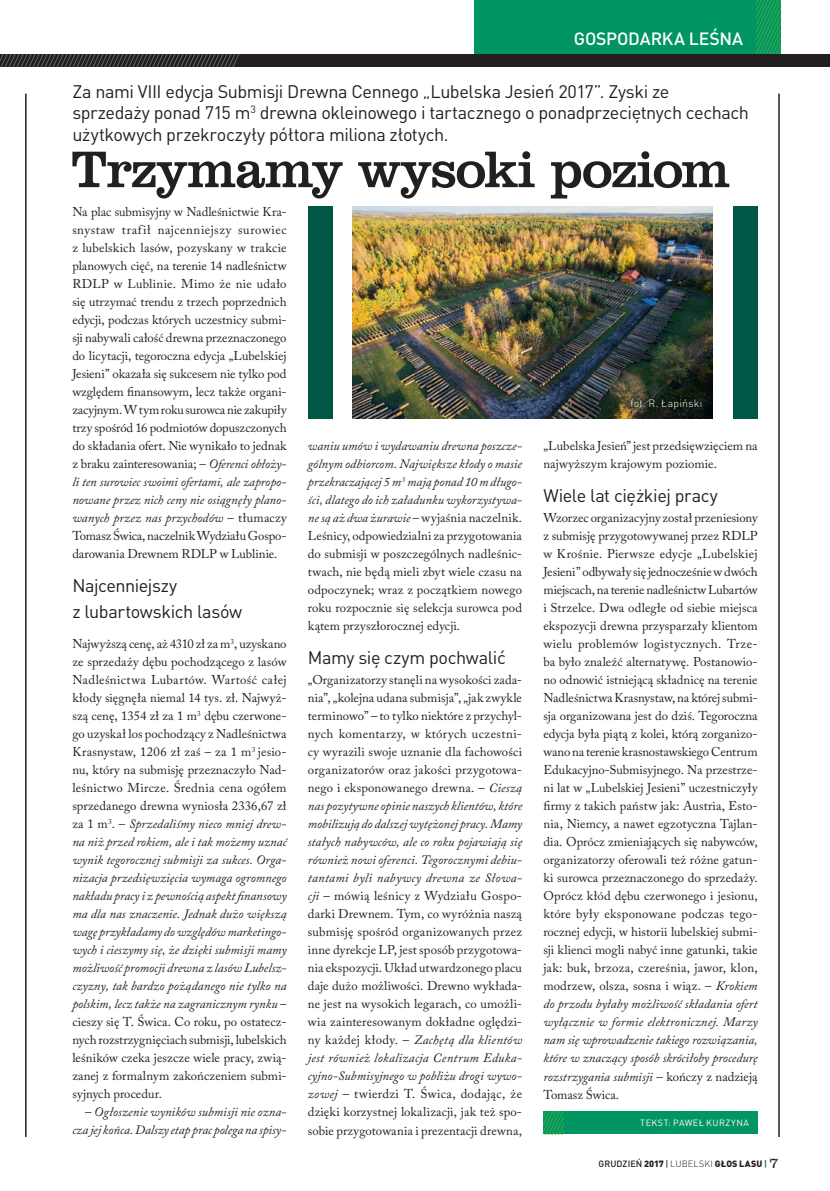
<style>
.page{position:relative;width:830px;height:1191px;background:#fff}
.page>*{position:absolute;margin:0;border:0;box-sizing:border-box;transform-origin:0 0}
.t1{font:52.8px "Clarendon EU";letter-spacing:-.025em;color:#231f20}
.t2{font:18px/21.6px "DIN Pro";letter-spacing:-.02em;color:#231f20}
.t3{font:500 17.55px "DIN Pro";letter-spacing:-.005em;color:#fff}
.t4{font:12.75px/18px "Adobe Caslon Pro";letter-spacing:.005em;color:#231f20;text-align:justify}
.t5{font:italic 12.75px/18px "Adobe Caslon Pro";color:#231f20;text-align:right}
.t6{font:300 10.5px "DIN Pro";letter-spacing:.025em;color:#fff}
.t7{font:900 9px "DIN Pro";letter-spacing:.015em;color:#231f20}
.t8{font:9px "DIN Pro";letter-spacing:.06em;color:#fff}
.s1{font-style:italic}
.s2{font-style:normal}
.s3{font-weight:500}
.s4{font-weight:500;color:#005746}
.s5{font-weight:300}
.s6{font-family:"Clarendon Lt EU";font-weight:400;font-size:15px}
</style>
<div class="page">
<div style="left:308px;top:206px;width:449px;height:213px;background:#005746"></div>
<div style="left:333px;top:202px;width:399px;height:217px;background:#fff"></div>
<img style="left:353px;top:206px;width:359px;height:213px">
<hr style="left:777px;top:94px;width:2px;height:1043px;background:#231f20">
<hr style="left:25px;top:94px;width:2px;height:1043px;background:#231f20">
<div style="left:474px;top:0;width:306px;height:54px;background:#009561"></div>
<svg style="left:756px;top:0;width:24px;height:54px"></svg>
<div style="left:0;top:54px;width:829px;height:13px;background:#231f20"></div>
<svg style="left:0;top:54px;width:240px;height:13px"></svg>
<div style="left:543px;top:1111px;width:214px;height:23px;background:#009561"></div>
<svg style="left:543px;top:1111px;width:20px;height:23px"></svg>
<h3 class="t3" style="left:573px;top:25px;width:171px">GOSPODARKA LEŚNA</h3>
<h2 class="t2" style="left:72px;top:79px;width:677px">Za nami VIII edycja Submisji D rewna Cennego „Lubelska Jesień 2017”. Zyski ze sprzedaży ponad 715 m<sup>3</sup> drewna okleinowego i tartacznego o ponadprzeciętnych cechach użytkowych przekroczyły półtora miliona złotych.</h2>
<h1 class="t1" style="left:71px;top:136px;width:660px">Trzymamy wysoki poziom</h1>
<p class="t4" style="left:72px;top:203px;width:216px">Na plac submisyjny w Nadleśnictwie Kra&shy;snystaw trafił najcenniejszy surowiec z lubelskich lasów, pozyskany w trakcie planowych cięć, na terenie 14 nadleśnictw RDLP w Lublinie. Mimo że nie udało się utrzymać trendu z trzech poprzednich edycji, podczas których uczestnicy submi&shy;sji nabywali całość drewna przeznaczonego do licytacji, tegoroczna edycja „Lubelskiej Jesieni” okazała się sukcesem nie tylko pod względem finansowym, lecz także organi&shy;zacyjnym. W tym roku surowca nie zakupiły trzy spośród 16 podmiotów dopuszczonych do składania ofert. Nie wynikało to jednak z braku zainteresowania; – <span class="s1">Oferenci obłoży&shy;li ten surowiec swoimi ofertami, ale zapropo&shy;nowane przez nich ceny nie osiągnęły plano&shy;wanych przez nas przychodów</span> – tłumaczy Tomasz Świca, naczelnik Wydziału Gospo&shy;darowania Drewnem RDLP w Lublinie.</p>
<h2 class="t2" style="left:72px;top:571px;width:171px;line-height:25.5px">Najcenniejszy<br>z lubartowskich lasów</h2>
<p class="t4" style="left:72px;top:635px;width:216px">Najwyższą cenę, aż 4310 zł za m<sup>3</sup>, uzyskano ze sprzedaży dębu pochodzącego z lasów Nadleśnictwa Lubartów. Wartość całej kłody sięgnęła niemal 14 tys. zł. Najwyż&shy;szą cenę, 1354 zł za 1 m<sup>3</sup> dębu czerwone&shy;go uzyskał los pochodzący z Nadleśnictwa Krasnystaw, 1206 zł zaś – za 1 m<sup>3</sup> jesio&shy;nu, który na submisję przeznaczyło Nad&shy;leśnictwo Mircze. Średnia cena ogółem sprzedanego drewna wyniosła 2336,67 zł za 1 m<sup>3</sup>. – <span class="s1">Sprzedaliśmy nieco mniej drew&shy;na niż przed rokiem, ale i tak możemy uznać wynik tegorocznej submisji za sukces. Orga&shy;nizacja przedsięwzięcia wymaga ogromnego nakładu pracy i z pewnością aspekt finansowy ma dla nas znaczenie. Jednak dużo większą wagę przykładamy do względów marketingo&shy;wych i cieszymy się, że dzięki submisji mamy możliwość promocji drewna z lasów Lubelsz&shy;czyzny, tak bardzo pożądanego nie tylko na polskim, lecz także na zagranicznym rynku</span> – cieszy się T. Świca. Co roku, po ostatecz&shy;nych rozstrzygnięciach submisji, lubelskich leśników czeka jeszcze wiele pracy, zwią&shy;zanej z formalnym zakończeniem submi&shy;syjnych procedur.</p>
<p class="t5" style="left:72px;top:1103px;width:216px"><span class="s2">–</span> Ogłoszenie wyników submisji nie ozna&shy;cza jej końca. Dalszy etap prac polega na spisy-</p>
<p class="t4" style="left:308px;top:437px;width:216px"><span class="s1">waniu umów i wydawaniu drewna poszcze&shy;gólnym odbiorcom. Największe kłody o masie przekraczającej 5 m</span><sup>3</sup> <span class="s1">mają ponad 10 m długo&shy;ści, dlatego do ich załadunku wykorzystywa&shy;ne są aż dwa żurawie</span> – wyjaśnia naczelnik.<br>Leśnicy, odpowiedzialni za przygotowania do submisji w poszczególnych nadleśnic&shy;twach, nie będą mieli zbyt wiele czasu na odpoczynek; wraz z początkiem nowego roku rozpocznie się selekcja surowca pod kątem przyszłorocznej edycji.</p>
<h2 class="t2" style="left:308px;top:645px;width:199px">Mamy się czym pochwalić</h2>
<p class="t4" style="left:308px;top:671px;width:216px">„Organizatorzy stanęli na wysokości zada&shy;nia”, „kolejna udana submisja”, „jak zwykle terminowo” – to tylko niektóre z przychyl&shy;nych komentarzy, w których uczestni&shy;cy wyrazili swoje uznanie dla fachowości organizatorów oraz jakości przygotowa&shy;nego i eksponowanego drewna. – <span class="s1">Cieszą nas pozytywne opinie naszych klientów, które mobilizują do dalszej wytężonej pracy. Mamy stałych nabywców, ale co roku pojawiają się również nowi oferenci. Tegorocznymi debiu&shy;tantami byli nabywcy drewna ze Słowa&shy;cji</span> – mówią leśnicy z Wydziału Gospo&shy;darki Drewnem. Tym, co wyróżnia naszą submisję spośród organizowanych przez inne dyrekcje LP, jest sposób przygotowa&shy;nia ekspozycji. Układ utwardzonego placu daje dużo możliwości. Drewno wykłada&shy;ne jest na wysokich legarach, co umożli&shy;wia zainteresowanym dokładne oględzi&shy;ny każdej kłody. – <span class="s1">Zachętą dla klientów jest również lokalizacja Centrum Eduka&shy;cyjno-Submisyjnego w pobliżu drogi wywo&shy;zowej</span> – twierdzi T. Świca, dodając, że dzięki korzystnej lokalizacji, jak też spo&shy;sobie przygotowania i prezentacji drewna,</p>
<p class="t6" style="left:630px;top:395px;width:73px">fot. R. Łapiński</p>
<p class="t4" style="left:543px;top:437px;width:216px">„Lubelska Jesień” jest przedsięwzięciem na najwyższym krajowym poziomie.</p>
<h2 class="t2" style="left:543px;top:483px;width:176px">Wiele lat ciężkiej pracy</h2>
<p class="t4" style="left:543px;top:509px;width:216px">Wzorzec organizacyjny został przeniesiony z submisję przygotowywanej przez RDLP w Krośnie. Pierwsze edycje „Lubelskiej Jesieni” odbywały się jednocześnie w dwóch miejscach, na terenie nadleśnictw Lubartów i Strzelce. Dwa odległe od siebie miejsca ekspozycji drewna przysparzały klientom wielu problemów logistycznych. Trze&shy;ba było znaleźć alternatywę. Postanowio&shy;no odnowić istniejącą składnicę na terenie Nadleśnictwa Krasnystaw, na której submi&shy;sja organizowana jest do dziś. Tegoroczna edycja była piątą z kolei, którą zorganizo&shy;wano na terenie krasnostawskiego Centrum Edukacyjno-Submisyjnego. Na przestrze&shy;ni lat w „Lubelskiej Jesieni” uczestniczyły firmy z takich państw jak: Austria, Esto&shy;nia, Niemcy, a nawet egzotyczna Tajlan&shy;dia. Oprócz zmieniających się nabywców, organizatorzy oferowali też różne gatun&shy;ki surowca przeznaczonego do sprzedaży.<br>Oprócz kłód dębu czerwonego i jesionu, które były eksponowane podczas tego&shy;rocznej edycji, w historii lubelskiej submi&shy;sji klienci mogli nabyć inne gatunki, takie jak: buk, brzoza, czereśnia, jawor, klon, modrzew, olsza, sosna i wiąz. – <span class="s1">Krokiem do przodu byłaby możliwość składania ofert wyłącznie w formie elektronicznej. Marzy nam się wprowadzenie takiego rozwiązania, które w znaczący sposób skróciłoby procedurę rozstrzygania submisji</span> – kończy z nadzieją Tomasz Świca.</p>
<p class="t8" style="left:640px;top:1115px;width:110px">tekst: Paweł Kurzyna</p>
<p class="t7" style="left:598px;top:1155px;width:181px"><span class="s3">GRUDZIEŃ</span> 2017 <span class="s4">|</span> <span class="s5">lubelski</span> GŁOS LASU <span class="s4">|</span> <span class="s6">7</span></p>
</div>
